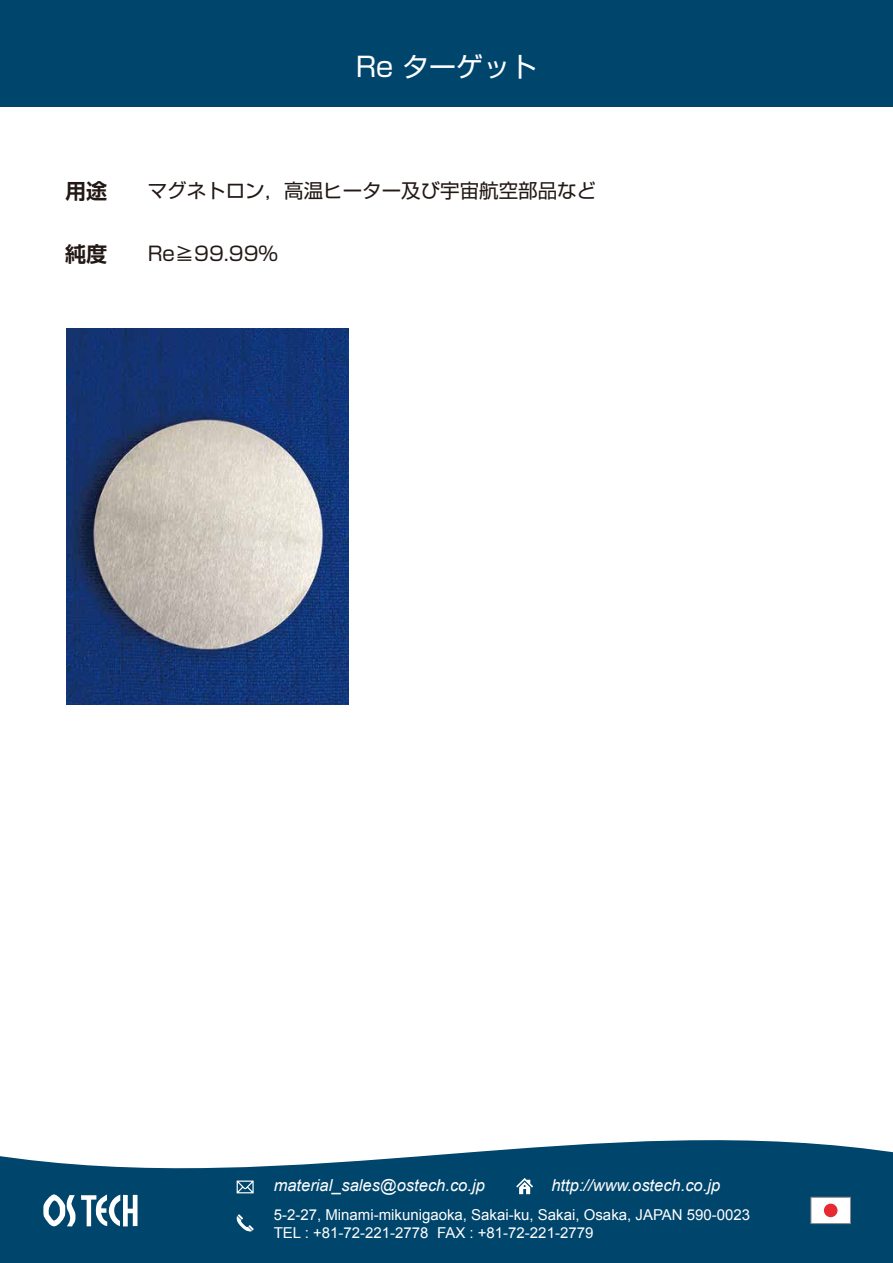
<style>
.page{position:relative;width:893px;height:1263px;background:#fff}
.page>*{position:absolute;margin:0;border:0;box-sizing:border-box;transform-origin:0 0}
.t1{font:27px "Shin Go Pro";color:#fff}
.t2{font:700 21px "Shin Go Pro De";color:#221815}
.t3{font:19.5px "Shin Go Pro";color:#221815}
.t4{font:italic 16.5px "Arial";color:#fff}
.t5{font:15px/18px "Arial";color:#fff}
</style>
<div class="page">
<svg style="left:0;top:1140px;width:893px;height:123px;fill:#00456c"></svg>
<svg style="left:43px;top:1194px;width:94px;height:32px"></svg>
<svg style="left:237px;top:1214px;width:17px;height:17px"></svg>
<div style="left:811px;top:1197px;width:40px;height:27px;background:#fff;border:1px solid #898989"></div>
<div style="left:824px;top:1203px;width:13px;height:14px;background:#e72a32;border-radius:50%"></div>
<div style="left:0;top:0;width:893px;height:106px;background:#00456c"></div>
<svg style="left:516px;top:1178px;width:17px;height:16px"></svg>
<svg style="left:237px;top:1180px;width:17px;height:13px"></svg>
<img style="left:67px;top:328px;width:281px;height:376px">
<h1 class="t1" style="left:356px;top:45px;width:183px">Re ターゲット</h1>
<h2 class="t2" style="left:65px;top:174px;width:43px">用途</h2>
<h3 class="t3" style="left:148px;top:174px;width:450px">マグネトロン，高温ヒーター及び宇宙航空部品など</h3>
<h2 class="t2" style="left:65px;top:237px;width:43px">純度</h2>
<h3 class="t3" style="left:148px;top:237px;width:132px">Re≧99.99%</h3>
<p class="t4" style="left:274px;top:1175px;width:213px">material_sales@ostech.co.jp</p>
<p class="t4" style="left:551px;top:1175px;width:170px">http://www.ostech.co.jp</p>
<p class="t5" style="left:274px;top:1206px;width:478px">5-2-27, Minami-mikunigaoka, Sakai-ku, Sakai, Osaka, JAPAN 590-0023<br>TEL : +81-72-221-2778 FAX : +81-72-221-2779</p>
</div>
